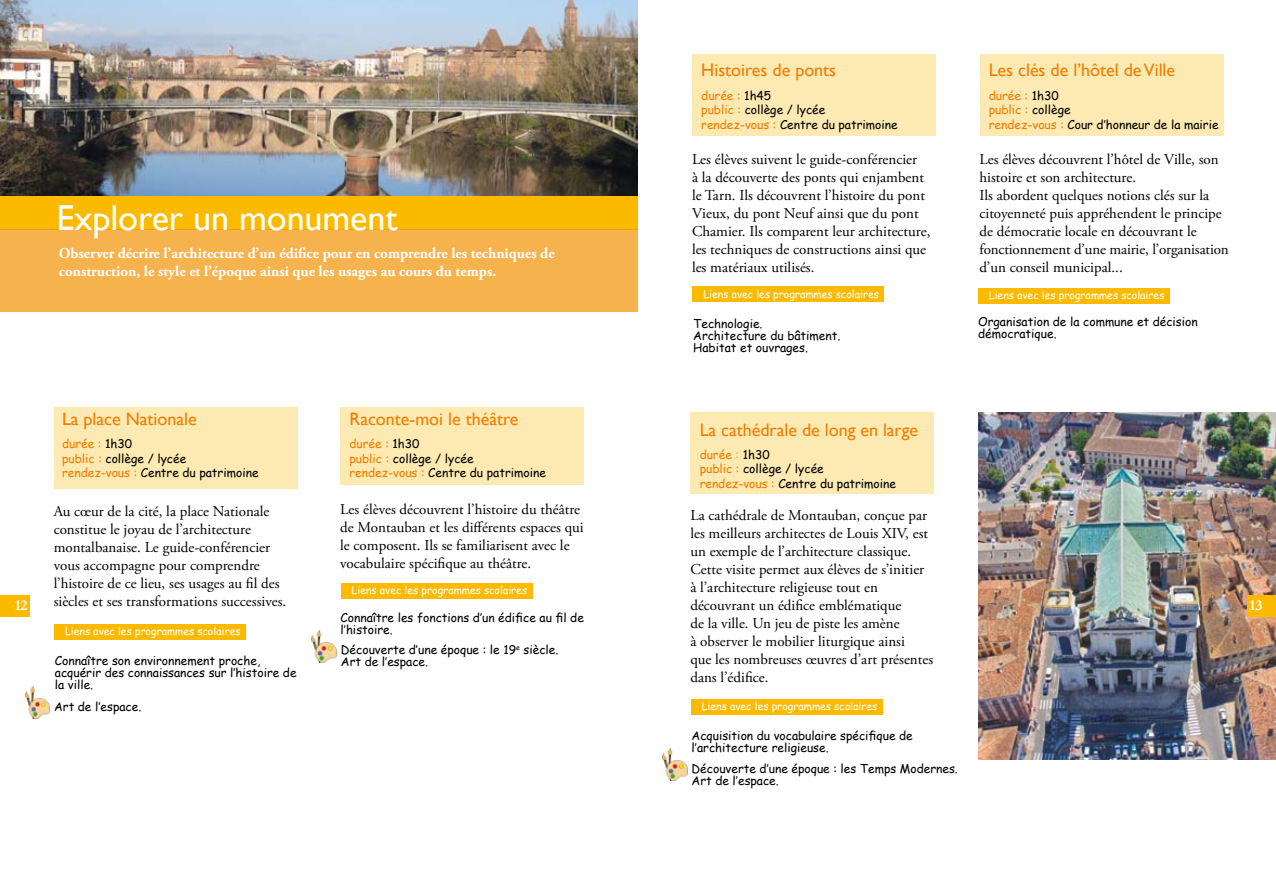
<style>
.page{position:relative;width:1276px;height:893px;background:#fff}
.page>*{position:absolute;margin:0;border:0;box-sizing:border-box;transform-origin:0 0}
.t1{font:36px "Gill Sans";color:#fff}
.t2{font:18px "Gill Sans";color:#ef7d00}
.t3{font:15px/18px "Adobe Garamond Pro";color:#000}
.t4{font:700 15px/18px "Adobe Garamond Pro";color:#fff}
.t5{font:700 15px "Garamond";color:#fff}
.t6{font:12px/14.4px "Comic Sans MS";color:#000}
.t7{font:10.5px "Comic Sans MS";color:#fff}
.s1{color:#ef7d00}
.s2{color:#fbba00}
</style>
<div class="page">
<div style="left:54px;top:407px;width:243px;height:81px;background:#fdeab3"></div>
<div style="left:54px;top:624px;width:192px;height:15px;background:#fbba00"></div>
<img style="left:25px;top:686px;width:25px;height:32px">
<div style="left:0;top:595px;width:30px;height:22px;background:#fbba00"></div>
<img style="left:0;top:0;width:638px;height:196px">
<div style="left:0;top:196px;width:638px;height:33px;background:#fbba00"></div>
<div style="left:0;top:229px;width:638px;height:83px;background:#f6b24d"></div>
<div style="left:341px;top:407px;width:243px;height:78px;background:#fdeab3"></div>
<div style="left:341px;top:583px;width:191px;height:16px;background:#fbba00"></div>
<img style="left:311px;top:631px;width:25px;height:32px">
<img style="left:978px;top:412px;width:298px;height:347px">
<div style="left:1247px;top:595px;width:29px;height:22px;background:#fbba00"></div>
<div style="left:692px;top:54px;width:243px;height:81px;background:#fdeab3"></div>
<div style="left:693px;top:287px;width:191px;height:15px;background:#fbba00"></div>
<div style="left:690px;top:412px;width:243px;height:82px;background:#fdeab3"></div>
<div style="left:691px;top:699px;width:191px;height:16px;background:#fbba00"></div>
<img style="left:662px;top:749px;width:25px;height:32px">
<div style="left:980px;top:54px;width:243px;height:81px;background:#fdeab3"></div>
<div style="left:978px;top:288px;width:191px;height:15px;background:#fbba00"></div>
<h1 class="t1" style="left:56px;top:197px;width:343px">Explorer un monument</h1>
<p class="t4" style="left:59px;top:244px;width:497px">Observer décrire l’architecture d’un édifice pour en comprendre les techniques de construction, le style et l’époque ainsi que les usages au cours du temps.</p>
<p class="t5" style="left:15px;top:595px;width:14px">12</p>
<p class="t2" style="left:62px;top:408px;width:136px">La place Nationale</p>
<p class="t6" style="left:62px;top:436px;width:198px"><span class="s1">durée :</span> 1h30<br><span class="s1">public :</span> collège / lycée<br><span class="s1">rendez-vous :</span> Centre du patrimoine</p>
<p class="t3" style="left:54px;top:503px;width:234px">Au cœur de la cité, la place Nationale constitue le joyau de l’architecture montalbanaise. Le guide-conférencier vous accompagne pour comprendre l’histoire de ce lieu, ses usages au fil des siècles et ses transformations successives.</p>
<p class="t7" style="left:65px;top:623px;width:177px">Liens avec les programmes scolaires</p>
<p class="t6" style="left:55px;top:654px;width:243px;line-height:12px">Connaître son environnement proche, acquérir des connaissances sur l’histoire de la ville.</p>
<p class="t6" style="left:54px;top:699px;width:89px">Art de l’espace.</p>
<p class="t2" style="left:349px;top:408px;width:170px">Raconte-moi le théâtre</p>
<p class="t6" style="left:349px;top:436px;width:198px"><span class="s1">durée :</span> 1h30<br><span class="s1">public :</span> collège / lycée<br><span class="s1">rendez-vous :</span> Centre du patrimoine</p>
<p class="t3" style="left:340px;top:501px;width:245px">Les élèves découvrent l’histoire du théâtre de Montauban et les différents espaces qui le composent. Ils se familiarisent avec le vocabulaire spécifique au théâtre.</p>
<p class="t7" style="left:352px;top:583px;width:177px">Liens avec les programmes scolaires</p>
<p class="t6" style="left:340px;top:611px;width:245px;line-height:12px">Connaître les fonctions d’un édifice au fil de l’histoire.</p>
<p class="t6" style="left:341px;top:644px;width:219px;line-height:12px">Découverte d’une époque : le 19<sup>e</sup> siècle.<br>Art de l’espace.</p>
<p class="t2" style="left:701px;top:60px;width:136px">Histoires de ponts</p>
<p class="t6" style="left:701px;top:88px;width:198px"><span class="s1">durée :</span> 1h45<br><span class="s1">public :</span> collège / lycée<br><span class="s1">rendez-vous :</span> Centre du patrimoine</p>
<p class="t3" style="left:692px;top:151px;width:240px">Les élèves suivent le guide-conférencier<br>à la découverte des ponts qui enjambent le Tarn. Ils découvrent l’histoire du pont vieux, du pont neuf ainsi que du pont Chamier. Ils comparent leur architecture, les techniques de constructions ainsi que les matériaux utilisés.</p>
<p class="t7" style="left:703px;top:286px;width:177px">Liens avec les programmes scolaires</p>
<p class="t6" style="left:693px;top:317px;width:149px;line-height:12px">Technologie.<br>Architecture du bâtiment.<br>Habitat et ouvrages.</p>
<p class="t2" style="left:988px;top:60px;width:188px">Les clés de l’hôtel de Ville</p>
<p class="t6" style="left:988px;top:88px;width:231px"><span class="s1">durée :</span> 1h30<br><span class="s1">public :</span> collège<br><span class="s1">rendez-vous :</span> Cour d’honneur de la mairie</p>
<p class="t3" style="left:979px;top:151px;width:251px">Les élèves découvrent l’hôtel de Ville, son histoire et son architecture.<br>Ils abordent quelques notions clés sur la citoyenneté puis appréhendent le principe de démocratie locale en découvrant le fonctionnement d’une mairie, l’organisation d’un conseil municipal...</p>
<p class="t7" style="left:989px;top:287px;width:177px">Liens avec les programmes scolaires</p>
<p class="t6" style="left:978px;top:315px;width:221px;line-height:12px">Organisation de la commune et décision démocratique.</p>
<p class="t2" style="left:699px;top:419px;width:220px">La cathédrale de long en large</p>
<p class="t6" style="left:699px;top:447px;width:198px"><span class="s1">durée</span> <span class="s2">:</span> 1h30<br><span class="s1">public :</span> collège / lycée<br><span class="s1">rendez-vous :</span> Centre du patrimoine</p>
<p class="t3" style="left:690px;top:507px;width:244px">La cathédrale de Montauban, conçue par les meilleurs architectes de Louis XIV, est un exemple de l’architecture classique.<br>Cette visite permet aux élèves de s’initier à l’architecture religieuse tout en découvrant un édifice emblématique<br>de la ville. Un jeu de piste les amène<br>à observer le mobilier liturgique ainsi<br>que les nombreuses œuvres d’art présentes dans l’édifice.</p>
<p class="t7" style="left:702px;top:698px;width:177px">Liens avec les programmes scolaires</p>
<p class="t6" style="left:691px;top:729px;width:223px;line-height:12px">Acquisition du vocabulaire spécifique de l’architecture religieuse.</p>
<p class="t6" style="left:691px;top:763px;width:268px;line-height:12px">Découverte d’une époque : les Temps Modernes.<br>Art de l’espace.</p>
<p class="t5" style="left:1249px;top:595px;width:14px">13</p>
</div>
